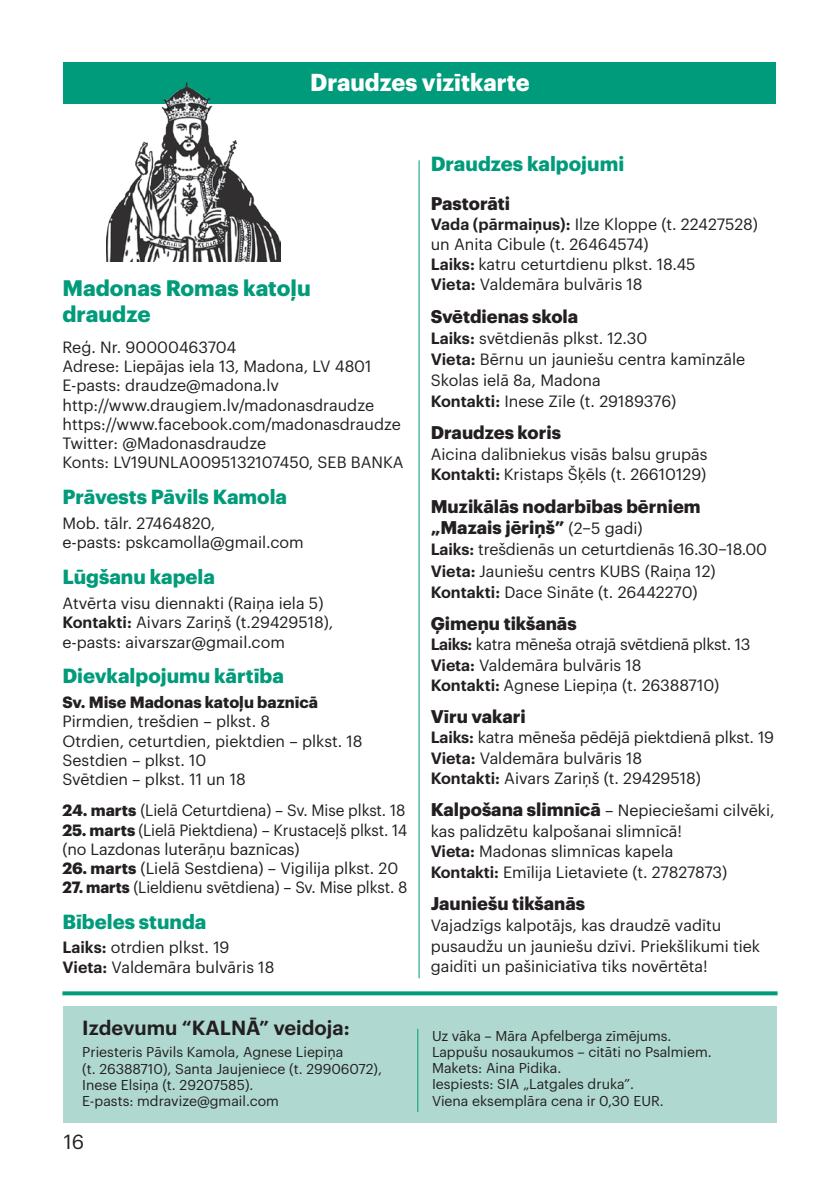
<style>
.page{position:relative;width:840px;height:1191px;background:#fff}
.page>*{position:absolute;margin:0;border:0;box-sizing:border-box;transform-origin:0 0}
.t1{font:700 24px "Graphik";color:#fff}
.t2{font:700 22px/26.4px "Graphik";color:#009b7a}
.t3{font:700 20px "Graphik";color:#009b7a}
.t4{font:600 20px "Graphik";color:#231f20}
.t5{font:20px "Graphik";color:#231f20}
.t6{font:700 18px/21.2px "Graphik";color:#231f20}
.t7{font:16px/19.2px "Graphik";color:#231f20}
.t8{font:16px/19.2px "Graphik";color:#231f20;scale:.96 1}
.t9{font:700 16px "Graphik";color:#231f20}
.t10{font:14px/16.2px "Graphik";color:#231f20}
.s1{font-weight:600}
.s2{font-weight:700}
.s3{font-weight:400;font-size:16px}
.s4{font-weight:700;font-size:18px}
</style>
<div class="page">
<div style="left:63px;top:1006px;width:713px;height:117px;background:#afd9d0"></div>
<div style="left:63px;top:62px;width:712px;height:42px;background:#009b7a"></div>
<svg style="left:62px;top:991px;width:715px;height:4px;background:#17a485"></svg>
<hr style="left:417px;top:1028px;width:1px;height:84px;background:#009b7a">
<hr style="left:418px;top:160px;width:1px;height:818px;background:#009b7a">
<img style="left:106px;top:83px;width:174px;height:178px">
<h1 class="t1" style="left:310px;top:64px;width:221px">Draudzes vizītkarte</h1>
<h2 class="t2" style="left:62px;top:273px;width:250px">Madonas Romas katoļu draudze</h2>
<p class="t7" style="left:62px;top:336px;width:342px">Reģ. Nr. 90000463704<br>Adrese: Liepājas iela 13, Madona, LV 4801<br>E-pasts: draudze@madona.lv http://www.draugiem.lv/madonasdraudze https://www.facebook.com/madonasdraudze Twitter: @Madonasdraudze<br>Konts: LV19UNLA0095132107450, SEB BANKA</p>
<p class="t3" style="left:62px;top:481px;width:226px">Prāvests Pāvils Kamola</p>
<p class="t7" style="left:62px;top:512px;width:243px">Mob. tālr. 27464820,<br>e-pasts: pskcamolla@gmail.com</p>
<p class="t3" style="left:62px;top:561px;width:154px">Lūgšanu kapela</p>
<p class="t7" style="left:62px;top:592px;width:272px">Atvērta visu diennakti (Raiņa iela 5)<br><span class="s1">Kontakti:</span> Aivars Zariņš (t.29429518), e-pasts: aivarszar@gmail.com</p>
<p class="t3" style="left:62px;top:660px;width:223px">Dievkalpojumu kārtība</p>
<p class="t9" style="left:62px;top:690px;width:257px">Sv. Mise Madonas katoļu baznīcā</p>
<p class="t7" style="left:62px;top:710px;width:301px">Pirmdien, trešdien – plkst. 8<br>Otrdien, ceturtdien, piektdien – plkst. 18<br>Sestdien – plkst. 10<br>Svētdien – plkst. 11 un 18</p>
<p class="t8" style="left:62px;top:799px;width:358px"><span class="s2">24. marts</span> (Lielā Ceturtdiena) – Sv. Mise plkst. 18</p>
<p class="t8" style="left:62px;top:818px;width:360px"><span class="s2">25. marts</span> (Lielā Piektdiena) – Krustaceļš plkst. 14 (no Lazdonas luterāņu baznīcas)</p>
<p class="t7" style="left:62px;top:857px;width:337px"><span class="s2">26. marts</span> (Lielā Sestdiena) – Vigilija plkst. 20</p>
<p class="t8" style="left:62px;top:876px;width:361px"><span class="s2">27. marts</span> (Lieldienu svētdiena) – Sv. Mise plkst. 8</p>
<p class="t3" style="left:62px;top:905px;width:145px">Bībeles stunda</p>
<p class="t7" style="left:62px;top:936px;width:213px"><span class="s1">Laiks:</span> otrdien plkst. 19<br><span class="s1">Vieta:</span> Valdemāra bulvāris 18</p>
<p class="t4" style="left:82px;top:1012px;width:152px">Izdevumu “KALNĀ</p>
<p class="t4" style="left:259px;top:1012px;width:92px">” veidoja:</p>
<p class="t10" style="left:82px;top:1042px;width:301px">Priesteris Pāvils Kamola, Agnese Liepiņa<br>(t. 26388710), Santa Jaujeniece (t. 29906072), Inese Elsiņa (t. 29207585).<br>E-pasts: mdravize@gmail.com</p>
<p class="t5" style="left:64px;top:1126px;width:22px">16</p>
<p class="t3" style="left:430px;top:149px;width:195px">Draudzes kalpojumi</p>
<p class="t6" style="left:430px;top:191px;width:81px">Pastorāti</p>
<p class="t7" style="left:430px;top:213px;width:328px;line-height:20px"><span class="s1">Vada (pārmaiņus):</span> Ilze Kloppe (t. 22427528) un Anita Cibule (t. 26464574)<br><span class="s1">Laiks:</span> katru ceturtdienu plkst. 18.45<br><span class="s1">Vieta:</span> Valdemāra bulvāris 18</p>
<p class="t6" style="left:430px;top:304px;width:149px">Svētdienas skola</p>
<p class="t7" style="left:430px;top:326px;width:316px;line-height:20.8px"><span class="s1">Laiks:</span> svētdienās plkst. 12.30<br><span class="s1">Vieta:</span> Bērnu un jauniešu centra kamīnzāle Skolas ielā 8a, Madona<br><span class="s1">Kontakti:</span> Inese Zīle (t. 29189376)</p>
<p class="t6" style="left:430px;top:420px;width:132px">Draudzes koris</p>
<p class="t7" style="left:430px;top:442px;width:278px;line-height:20.8px">Aicina dalībniekus visās balsu grupās<br><span class="s1">Kontakti:</span> Kristaps Šķēls (t. 26610129)</p>
<p class="t6" style="left:430px;top:494px;width:271px">Muzikālās nodarbības bērniem „Mazais jēriņš” <span class="s3">(2–5 gadi)</span></p>
<p class="t7" style="left:430px;top:537px;width:338px;line-height:21.2px"><span class="s1">Laiks:</span> trešdienās un ceturtdienās 16.30–18.00<br><span class="s1">Vieta:</span> Jauniešu centrs KUBS (Raiņa 12)<br><span class="s1">Kontakti:</span> Dace Sināte (t. 26442270)</p>
<p class="t6" style="left:430px;top:611px;width:147px">Ģimeņu tikšanās</p>
<p class="t7" style="left:430px;top:633px;width:321px;line-height:20.4px"><span class="s1">Laiks:</span> katra mēneša otrajā svētdienā plkst. 13<br><span class="s1">Vieta:</span> Valdemāra bulvāris 18<br><span class="s1">Kontakti:</span> Agnese Liepiņa (t. 26388710)</p>
<p class="t6" style="left:430px;top:704px;width:96px">Vīru vakari</p>
<p class="t7" style="left:430px;top:726px;width:344px;line-height:20.4px"><span class="s1">Laiks:</span> katra mēneša pēdējā piektdienā plkst. 19<br><span class="s1">Vieta:</span> Valdemāra bulvāris 18<br><span class="s1">Kontakti:</span> Aivars Zariņš (t. 29429518)</p>
<p class="t7" style="left:430px;top:798px;width:345px;line-height:20.6px"><span class="s4">Kalpošana slimnīcā</span> – Nepieciešami cilvēki, kas palīdzētu kalpošanai slimnīcā!<br><span class="s1">Vieta:</span> Madonas slimnīcas kapela<br><span class="s1">Kontakti:</span> Emīlija Lietaviete (t. 27827873)</p>
<p class="t6" style="left:430px;top:891px;width:156px">Jauniešu tikšanās</p>
<p class="t7" style="left:430px;top:913px;width:331px;line-height:20.8px">Vajadzīgs kalpotājs, kas draudzē vadītu pusaudžu un jauniešu dzīvi. Priekšlikumi tiek gaidīti un pašiniciatīva tiks novērtēta!</p>
<p class="t10" style="left:432px;top:1026px;width:281px">Uz vāka – Māra Apfelberga zīmējums.<br>Lappušu nosaukumos – citāti no Psalmiem.<br>Makets: Aina Pidika.<br>Iespiests: SIA „Latgales druka”.<br>Viena eksemplāra cena ir 0,30 EUR.</p>
</div>
